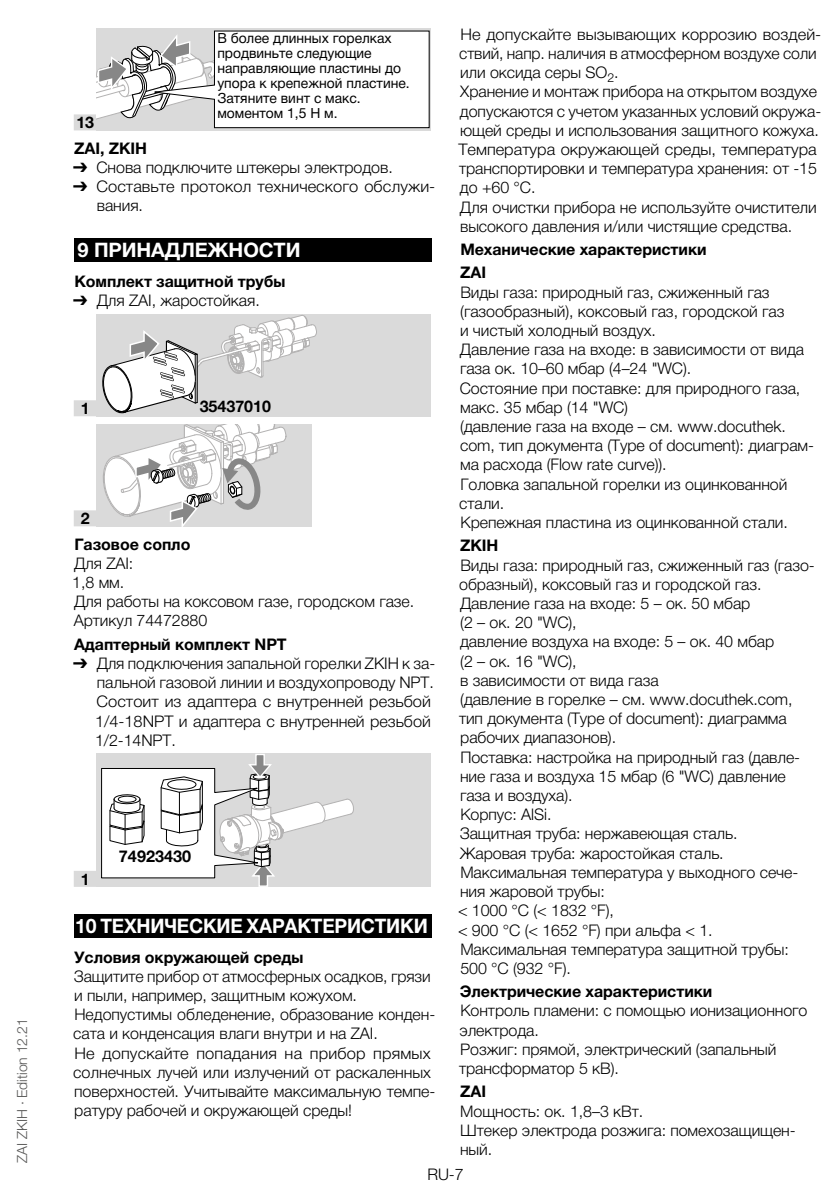
<style>
.page{position:relative;width:840px;height:1191px;background:#fff}
.page>*{position:absolute;margin:0;border:0;box-sizing:border-box;transform-origin:0 0}
.t1{font:700 20px "Helvetica Neue LT Pro";letter-spacing:-.01em;color:#fff}
.t2{font:700 20px "Helvetica Neue LT Pro";letter-spacing:-.01em;color:#fff;scale:.95 1}
.t3{font:700 16.2px "Helvetica Neue";color:#000}
.t4{font:300 16px/19.2px "Helvetica Neue LT Pro";letter-spacing:-.005em;color:#000}
.t5{font:700 16px/25.2px "Helvetica Neue LT Pro";letter-spacing:-.005em;color:#000}
.t6{font:700 16px "Helvetica Neue";color:#000}
.t7{font:14px/15px "Helvetica Neue LT Pro";color:#000}
.t8{font:300 14px "Helvetica Neue LT Pro";letter-spacing:-.005em;color:#575756}
.s1{font-family:"Arial Unicode MS";font-weight:400}
</style>
<div class="page">
<div style="left:74px;top:114px;width:22px;height:16px;background:#dadada"></div>
<div style="left:74px;top:238px;width:357px;height:24px;background:#000"></div>
<div style="left:74px;top:400px;width:22px;height:16px;background:#dadada"></div>
<div style="left:74px;top:510px;width:22px;height:16px;background:#dadada"></div>
<div style="left:74px;top:871px;width:22px;height:16px;background:#dadada"></div>
<div style="left:74px;top:913px;width:357px;height:24px;background:#000"></div>
<div style="left:96px;top:28px;width:335px;height:102px;background:#dadada"></div>
<svg style="left:96px;top:30px;width:334px;height:99px"></svg>
<div style="left:96px;top:314px;width:335px;height:102px;background:#dadada"></div>
<svg style="left:102px;top:315px;width:215px;height:99px"></svg>
<div style="left:96px;top:424px;width:216px;height:102px;background:#dadada"></div>
<svg style="left:103px;top:424px;width:184px;height:102px"></svg>
<div style="left:96px;top:754px;width:335px;height:133px;background:#dadada"></div>
<svg style="left:101px;top:754px;width:253px;height:133px"></svg>
<p class="t8" style="left:13px;top:1162px;width:145px;rotate:-90deg">ZAI ZKIH · Edition 12.21</p>
<p class="t5" style="left:76px;top:110px;width:19px">13</p>
<p class="t7" style="left:217px;top:31px;width:194px">В более длинных горелках продвиньте следующие направляющие пластины до упора к крепежной пластине.<br>Затяните винт с макс. моментом 1,5 Н м.</p>
<p class="t5" style="left:74px;top:135px;width:74px">ZAI, ZKIH</p>
<p class="t4" style="left:73px;top:157px;width:321px"><span class="s1">➔</span> Снова подключите штекеры электродов.</p>
<p class="t4" style="left:97px;top:176px;width:340px;text-indent:-24px"><span class="s1">➔</span> Составьте протокол технического обслужи&shy;вания.</p>
<p class="t1" style="left:77px;top:238px;width:47px">9 ПРИНАД</p>
<p class="t1" style="left:180px;top:238px;width:31px">ЛЕЖНО</p>
<p class="t1" style="left:259px;top:238px;width:40px">СТИ</p>
<p class="t5" style="left:74px;top:268px;width:212px">Комплект защитной трубы</p>
<p class="t4" style="left:73px;top:290px;width:188px"><span class="s1">➔</span> Для ZAI, жаростойкая.</p>
<p class="t5" style="left:81px;top:395px;width:10px">1</p>
<p class="t6" style="left:199px;top:393px;width:73px">35437010</p>
<p class="t5" style="left:74px;top:506px;width:117px;text-indent:6px">2<br>Газовое сопло</p>
<p class="t4" style="left:72px;top:553px;width:343px">Для ZAI:<br>1,8 мм.<br>Для работы на коксовом газе, городском газе.<br>Артикул 74472880</p>
<p class="t5" style="left:74px;top:631px;width:214px">Адаптерный комплект NPT</p>
<p class="t4" style="left:95px;top:653px;width:341px;text-indent:-22px"><span class="s1">➔</span> Для подключения запальной горелки ZKIH к за&shy;пальной газовой линии и воздухопроводу NPT.<br>Состоит из адаптера с внутренней резьбой 1/4-18NPT и адаптера с внутренней резьбой 1/2-14NPT.</p>
<p class="t5" style="left:81px;top:866px;width:10px">1</p>
<p class="t3" style="left:119px;top:843px;width:74px">74923430</p>
<p class="t1" style="left:75px;top:913px;width:198px">10 ТЕХНИЧЕСКИЕ ХАРА</p>
<p class="t2" style="left:297px;top:913px;width:40px">КТЕРИ</p>
<p class="t2" style="left:361px;top:913px;width:69px">СТИКИ</p>
<p class="t5" style="left:74px;top:943px;width:231px">Условия окружающей среды</p>
<p class="t4" style="left:73px;top:966px;width:363px">Защитите прибор от атмосферных осадков, грязи и пыли, например, защитным кожухом.<br>Недопустимы обледенение, образование конден&shy;сата и конденсация влаги внутри и на ZAI.<br>Не допускайте попадания на прибор прямых солнечных лучей или излучений от раскаленных поверхностей. Учитывайте максимальную темпе&shy;ратуру рабочей и окружающей среды!</p>
<p class="t4" style="left:458px;top:24px;width:364px">Не допускайте вызывающих коррозию воздей&shy;ствий, напр. наличия в атмосферном воздухе соли или оксида серы SO<sub>2</sub>.<br>Хранение и монтаж прибора на открытом воздухе допускаются с учетом указанных условий окружа&shy;ющей среды и использования защитного кожуха.<br>Температура окружающей среды, температура транспортировки и температура хранения: от -15 до +60 °C.<br>Для очистки прибора не используйте очистители высокого давления и/или чистящие средства.</p>
<p class="t5" style="left:460px;top:237px;width:248px;line-height:23.2px">Механические характеристики<br>ZAI</p>
<p class="t4" style="left:459px;top:282px;width:356px">Виды газа: природный газ, сжиженный газ (газообразный), коксовый газ, городской газ<br>и чистый холодный воздух.<br>Давление газа на входе: в зависимости от вида газа ок. 10–60 мбар (4–24 "WC).<br>Состояние при поставке: для природного газа, макс. 35 мбар (14 "WC)<br>(давление газа на входе – см. www.docuthek. com, тип документа (Type of document): диаграм&shy;ма расхода (Flow rate curve)).<br>Головка запальной горелки из оцинкованной стали.<br>Крепежная пластина из оцинкованной стали.</p>
<p class="t5" style="left:460px;top:533px;width:40px">ZKIH</p>
<p class="t4" style="left:458px;top:555px;width:358px">Виды газа: природный газ, сжиженный газ (газо&shy;образный), коксовый газ и городской газ.<br>Давление газа на входе: 5 – ок. 50 мбар<br>(2 – ок. 20 "WC),<br>давление воздуха на входе: 5 – ок. 40 мбар<br>(2 – ок. 16 "WC),<br>в зависимости от вида газа<br>(давление в горелке – см. www.docuthek.com, тип документа (Type of document): диаграмма рабочих диапазонов).<br>Поставка: настройка на природный газ (давле&shy;ние газа и воздуха 15 мбар (6 "WC) давление газа и воздуха).<br>Корпус: AlSi.<br>Защитная труба: нержавеющая сталь.<br>Жаровая труба: жаростойкая сталь.<br>Максимальная температура у выходного сече&shy;ния жаровой трубы:<br>&lt; 1000 °C (&lt; 1832 °F),<br>&lt; 900 °C (&lt; 1652 °F) при альфа &lt; 1.<br>Максимальная температура защитной трубы:<br>500 °C (932 °F).</p>
<p class="t5" style="left:459px;top:978px;width:254px">Электрические характеристики</p>
<p class="t4" style="left:459px;top:1000px;width:350px">Контроль пламени: с помощью ионизационного электрода.<br>Розжиг: прямой, электрический (запальный трансформатор 5 кВ).</p>
<p class="t5" style="left:460px;top:1078px;width:27px">ZAI</p>
<p class="t4" style="left:460px;top:1100px;width:337px">Мощность: ок. 1,8–3 кВт.<br>Штекер электрода розжига: помехозащищен&shy;ный.</p>
<p class="t4" style="left:427px;top:1164px;width:38px">RU-7</p>
</div>
